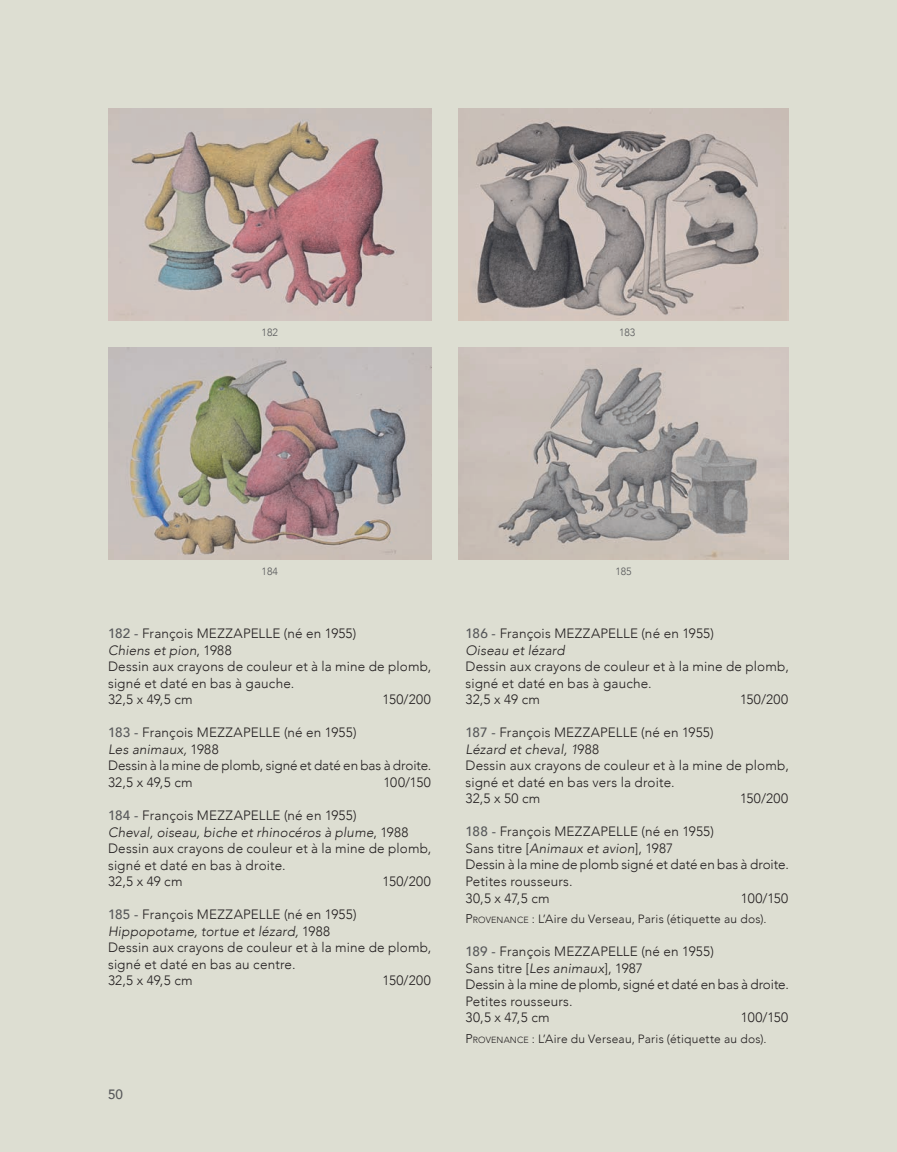
<style>
.page{position:relative;width:897px;height:1152px;background:#fff}
.page>*{position:absolute;margin:0;border:0;box-sizing:border-box;transform-origin:0 0}
.t1{font:300 13.5px/16.5px "Avenir";letter-spacing:.015em;color:#231f20}
.t2{font:500 13.5px "Avenir";color:#57585a}
.t3{font:300 12px "Avenir";letter-spacing:.02em;color:#231f20}
.t4{font:300 10.5px "Avenir";color:#57585a}
.s1{font-weight:500;color:#57585a}
.s2{font-style:italic}
.s3{font-size:12.75px}
.s4{font-size:8.85px}
</style>
<div class="page">
<div style="left:0;top:0;width:896px;height:1152px;background:#ddded2"></div>
<img style="left:458px;top:108px;width:330px;height:213px">
<img style="left:108px;top:108px;width:323px;height:213px">
<img style="left:108px;top:347px;width:323px;height:212px">
<img style="left:458px;top:347px;width:330px;height:213px">
<p class="t4" style="left:261px;top:326px;width:18px">182</p>
<p class="t4" style="left:619px;top:326px;width:18px">183</p>
<p class="t4" style="left:261px;top:565px;width:18px">184</p>
<p class="t1" style="left:108px;top:625px;width:325px"><span class="s1">182 -</span> François MEZZAPELLE (né en 1955)<br><span class="s2">Chiens et pion</span>, 1988<br>Dessin aux crayons de couleur et à la mine de plomb, signé et daté en bas à gauche.<br>32,5 x 49,5 cm</p>
<p class="t1" style="left:382px;top:691px;width:50px">150/200</p>
<p class="t1" style="left:108px;top:724px;width:325px"><span class="s1">183 -</span> François MEZZAPELLE (né en 1955)<br><span class="s2">Les animaux,</span> 1988<br>Dessin à la mine de plomb, signé et daté en bas à droite.<br>32,5 x 49,5 cm</p>
<p class="t1" style="left:383px;top:774px;width:49px">100/150</p>
<p class="t1" style="left:108px;top:807px;width:325px"><span class="s1">184 -</span> François MEZZAPELLE (né en 1955)<br><span class="s2">Cheval, oiseau, biche et rhinocéros à plume</span>, 1988<br>Dessin aux crayons de couleur et à la mine de plomb, signé et daté en bas à droite.<br>32,5 x 49 cm</p>
<p class="t1" style="left:382px;top:873px;width:50px">150/200</p>
<p class="t1" style="left:108px;top:906px;width:325px"><span class="s1">185 -</span> François MEZZAPELLE (né en 1955)<br><span class="s2">Hippopotame, tortue et lézard,</span> 1988<br>Dessin aux crayons de couleur et à la mine de plomb, signé et daté en bas au centre.<br>32,5 x 49,5 cm</p>
<p class="t1" style="left:382px;top:972px;width:50px">150/200</p>
<p class="t2" style="left:108px;top:1082px;width:17px">50</p>
<p class="t4" style="left:615px;top:565px;width:18px">185</p>
<p class="t1" style="left:465px;top:625px;width:250px"><span class="s1">186 -</span> François MEZZAPELLE (né en 1955)<br><span class="s2">Oiseau et lézard</span></p>
<p class="t1" style="left:465px;top:658px;width:325px">Dessin aux crayons de couleur et à la mine de plomb, signé et daté en bas à gauche.<br>32,5 x 49 cm</p>
<p class="t1" style="left:740px;top:691px;width:50px">150/200</p>
<p class="t1" style="left:465px;top:724px;width:325px"><span class="s1">187 -</span> François MEZZAPELLE (né en 1955)<br><span class="s2">Lézard et cheval, 1</span>988<br>Dessin aux crayons de couleur et à la mine de plomb, signé et daté en bas vers la droite.<br>32,5 x 50 cm</p>
<p class="t1" style="left:740px;top:790px;width:50px">150/200</p>
<p class="t1" style="left:465px;top:823px;width:325px"><span class="s1">188 -</span> François MEZZAPELLE (né en 1955)<br>Sans titre [<span class="s2">Animaux et avion</span>], 1987<br>Dessin à la mine de plomb signé et daté en bas à droite.<br>Petites rousseurs.<br>30,5 x 47,5 cm</p>
<p class="t1" style="left:740px;top:889px;width:49px">100/150</p>
<p class="t3" style="left:465px;top:912px;width:302px"><span class="s3">P</span><span class="s4">ROVENANCE</span> : L’Aire du Verseau, Paris (étiquette au dos).</p>
<p class="t1" style="left:465px;top:943px;width:325px"><span class="s1">189 -</span> François MEZZAPELLE (né en 1955)<br>Sans titre [<span class="s2">Les animaux</span>], 1987<br>Dessin à la mine de plomb, signé et daté en bas à droite.<br>Petites rousseurs.<br>30,5 x 47,5 cm</p>
<p class="t1" style="left:740px;top:1009px;width:49px">100/150</p>
<p class="t3" style="left:465px;top:1031px;width:302px"><span class="s3">P</span><span class="s4">ROVENANCE</span> : L’Aire du Verseau, Paris (étiquette au dos).</p>
</div>
